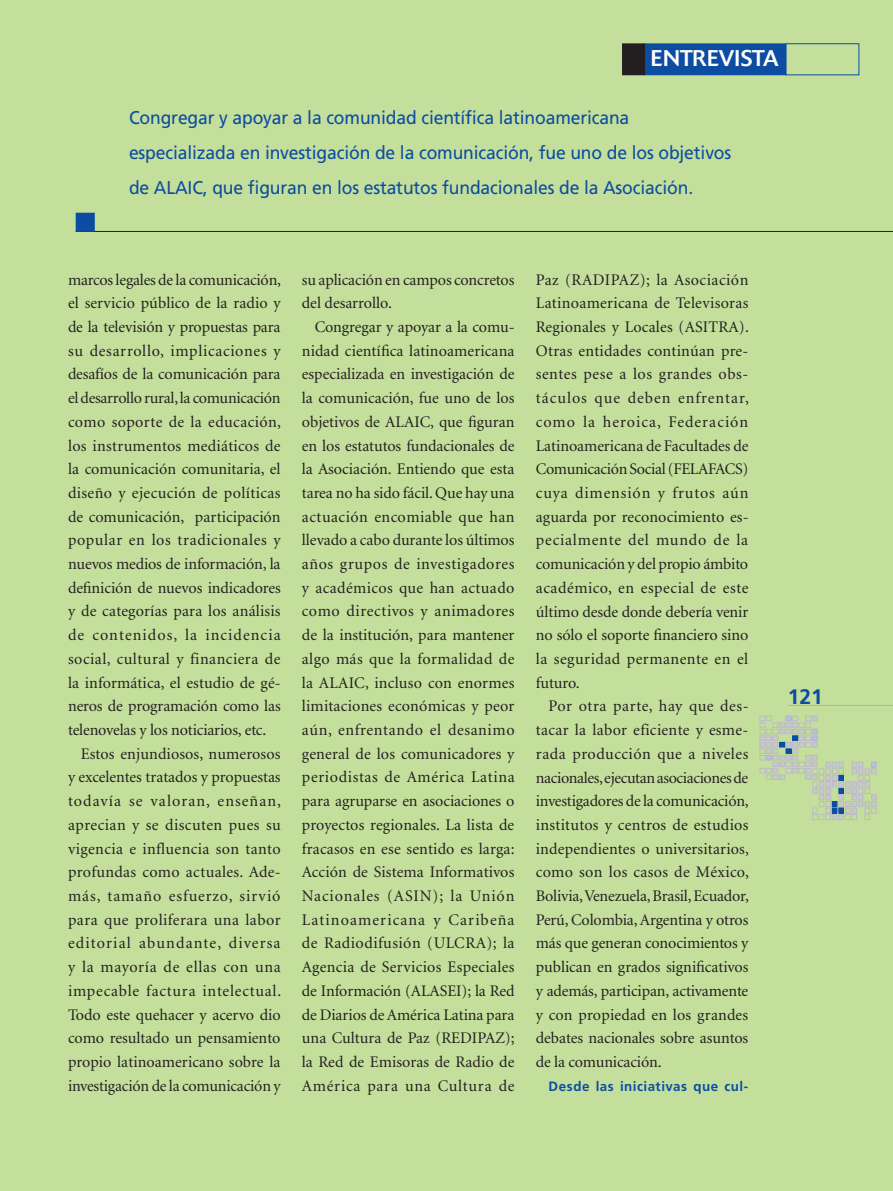
<style>
.page{position:relative;width:893px;height:1191px;background:#c4df9b}
.page>*{position:absolute;margin:0;border:0;box-sizing:border-box;transform-origin:0 0}
.t1{font:22.5px "Delta";color:#fff}
.t2{font:700 21px "Frutiger";color:#0d4da1}
.t3{font:18.45px/35.2px "Frutiger";letter-spacing:-.01em;color:#0d4da1;scale:.95 1}
.t4{font:16.2px/23.7px "Minion";letter-spacing:.005em;color:#231f20}
.t5{font:16.2px "Minion";letter-spacing:.025em;color:#231f20}
.t6{font:16.2px "Minion";letter-spacing:-.015em;color:#231f20}
.t7{font:16.2px "Minion";letter-spacing:.03em;color:#231f20}
.t8{font:16.2px "Minion";letter-spacing:.04em;color:#231f20}
.t9{font:16.2px "Minion";letter-spacing:.065em;color:#231f20}
.t10{font:16.2px "Minion";letter-spacing:-.02em;color:#231f20}
.t11{font:16.2px "Minion";letter-spacing:.045em;color:#231f20}
.t12{font:16.2px "Minion";letter-spacing:.035em;color:#231f20}
.t13{font:16.2px "Minion";letter-spacing:.07em;color:#231f20}
.t14{font:16.2px "Minion";letter-spacing:.055em;color:#231f20}
.t15{font:700 13.5px "Frutiger";letter-spacing:.035em;color:#0d4da1}
</style>
<div class="page">
<div style="left:785px;top:43px;width:74px;height:32px;border:1px solid #0d4da1"></div>
<hr style="left:76px;top:231px;width:817px;height:1px;background:#231f20">
<div style="left:76px;top:213px;width:18px;height:18px;background:#0d4da1"></div>
<div style="left:76px;top:213px;width:19px;height:19px;border:2px solid #0d4da1"></div>
<div style="left:644px;top:44px;width:142px;height:30px;background:#0d4da1"></div>
<div style="left:643px;top:43px;width:143px;height:32px;border:2px solid #0d4da1"></div>
<div style="left:623px;top:44px;width:21px;height:30px;background:#231f20"></div>
<div style="left:622px;top:43px;width:23px;height:32px;border:2px solid #231f20"></div>
<hr style="left:788px;top:705px;width:105px;height:1px;background:#b2b3b7">
<svg style="left:760px;top:716px;width:116px;height:103px"></svg>
<h1 class="t1" style="left:651px;top:45px;width:129px">ENTREVISTA</h1>
<p class="t3" style="left:129px;top:99px;width:635px">Congregar y apoyar a la co-mu- nidad científica latino-americana especializada en investigación de la comunicación, fue uno de los objetivos de ALAIC, que figuran en los estatutos fundacionales de la Asociación.</p>
<p class="t6" style="left:68px;top:271px;width:215px">marcos legales de la comunicación,</p>
<p class="t4" style="left:68px;top:292px;width:214px">el servicio público de la radio y</p>
<p class="t4" style="left:68px;top:315px;width:214px">de la televisión y propuestas para</p>
<p class="t8" style="left:68px;top:342px;width:214px">su desarrollo, implicaciones y</p>
<p class="t4" style="left:68px;top:363px;width:214px">desafíos de la comunicación para</p>
<p class="t10" style="left:68px;top:390px;width:214px">el desarrollo rural, la comunicación</p>
<p class="t5" style="left:68px;top:413px;width:215px">como soporte de la educación,</p>
<p class="t4" style="left:68px;top:434px;width:214px">los instrumentos mediáticos de</p>
<p class="t4" style="left:68px;top:458px;width:214px">la comunicación comunitaria, el</p>
<p class="t5" style="left:68px;top:485px;width:214px">diseño y ejecución de políticas</p>
<p class="t4" style="left:68px;top:505px;width:214px">de comunicación, participación</p>
<p class="t12" style="left:68px;top:532px;width:214px">popular en los tradicionales y</p>
<p class="t4" style="left:68px;top:552px;width:214px">nuevos medios de información, la</p>
<p class="t4" style="left:68px;top:576px;width:214px">definición de nuevos indicadores</p>
<p class="t4" style="left:68px;top:600px;width:214px">y de categorías para los análisis</p>
<p class="t9" style="left:68px;top:627px;width:214px">de contenidos, la incidencia</p>
<p class="t7" style="left:68px;top:650px;width:214px">social, cultural y financiera de</p>
<p class="t4" style="left:68px;top:671px;width:214px">la informática, el estudio de gé-</p>
<p class="t4" style="left:68px;top:695px;width:214px">neros de programación como las</p>
<p class="t4" style="left:68px;top:718px;width:200px">telenovelas y los noticiarios, etc.</p>
<p class="t4" style="left:81px;top:742px;width:201px">Estos enjundiosos, numerosos</p>
<p class="t4" style="left:68px;top:766px;width:214px">y excelentes tratados y propuestas</p>
<p class="t9" style="left:68px;top:793px;width:215px">todavía se valoran, enseñan,</p>
<p class="t7" style="left:68px;top:816px;width:214px">aprecian y se discuten pues su</p>
<p class="t5" style="left:68px;top:840px;width:214px">vigencia e influencia son tanto</p>
<p class="t4" style="left:68px;top:861px;width:214px">profundas como actuales. Ade-</p>
<p class="t14" style="left:68px;top:887px;width:214px">más, tamaño esfuerzo, sirvió</p>
<p class="t5" style="left:68px;top:911px;width:214px">para que proliferara una labor</p>
<p class="t13" style="left:68px;top:935px;width:214px">editorial abundante, diversa</p>
<p class="t8" style="left:68px;top:959px;width:214px">y la mayoría de ellas con una</p>
<p class="t11" style="left:68px;top:982px;width:215px">impecable factura intelectual.</p>
<p class="t4" style="left:68px;top:1003px;width:214px">Todo este quehacer y acervo dio</p>
<p class="t4" style="left:68px;top:1026px;width:214px">como resultado un pensamiento</p>
<p class="t4" style="left:68px;top:1050px;width:214px">propio latinoamericano sobre la</p>
<p class="t6" style="left:68px;top:1077px;width:214px">investigación de la comunicación y</p>
<p class="t4" style="left:302px;top:268px;width:214px">su aplicación en campos concretos del desarrollo.</p>
<p class="t4" style="left:302px;top:315px;width:214px;text-align:justify;text-indent:13px">Congregar y apoyar a la co-mu&shy;nidad científica latino- americana especializada en investigación de la comunicación, fue uno de los objetivos de ALAIC, que figuran en los estatutos fundacionales de la Asociación. Entiendo que esta tarea no ha sido fácil. Que hay una actuación encomiable que han llevado a cabo durante los últimos años grupos de investigadores y académicos que han actuado como directivos y animadores de la institución, para mantener algo más que la formalidad de la ALAIC, incluso con enormes limitaciones económicas y peor aún, enfrentando el desanimo general de los comunicadores y periodistas de América Latina para agruparse en asociaciones o proyectos regionales. La lista de fracasos en ese sentido es larga:<br>Acción de Sistema Informativos Nacionales (ASIN); la Unión Latinoamericana y Caribeña de Radiodifusión (ULCRA); la Agencia de Servicios Especiales de Información (ALASEI); la Red de Diarios de América Latina para una Cultura de Paz (REDIPAZ); la Red de Emisoras de Radio de América para una Cultura de</p>
<p class="t4" style="left:536px;top:268px;width:215px">Paz (RADIPAZ); la Asociación<br>Latinoamericana de Televisoras<br>Regionales y Locales (ASITRA).<br>Otras entidades continúan pre&shy;sentes pese a los grandes obs&shy;táculos que deben enfrentar, como la heroica, Federación<br>Latinoamericana de Facultades de<br>Comunicación Social (FELAFACS) cuya dimensión y frutos aún aguarda por reconocimiento es&shy;pecialmente del mundo de la comunicación y del propio ámbito académico, en especial de este último desde donde debería venir no sólo el soporte financiero sino la seguridad permanente en el futuro.</p>
<p class="t4" style="left:536px;top:695px;width:215px;text-align:justify;text-indent:13px">Por otra parte, hay que des&shy;tacar la labor eficiente y es-me&shy;rada producción que a ni--veles nacionales, ejecutan asociaciones de investigadores de la comu-nicación, institutos y centros de estudios independientes o universitarios, como son los casos de México, Bolivia, Venezuela, Brasil, Ecuador, Perú, Colombia, Argentina y otros más que generan conocimientos y publican en grados significativos y además, participan, activamente y con propiedad en los grandes debates nacionales sobre asuntos de la comunicación.</p>
<p class="t15" style="left:549px;top:1078px;width:201px">Desde las iniciativas que cul-</p>
<p class="t2" style="left:788px;top:684px;width:37px">121</p>
</div>
